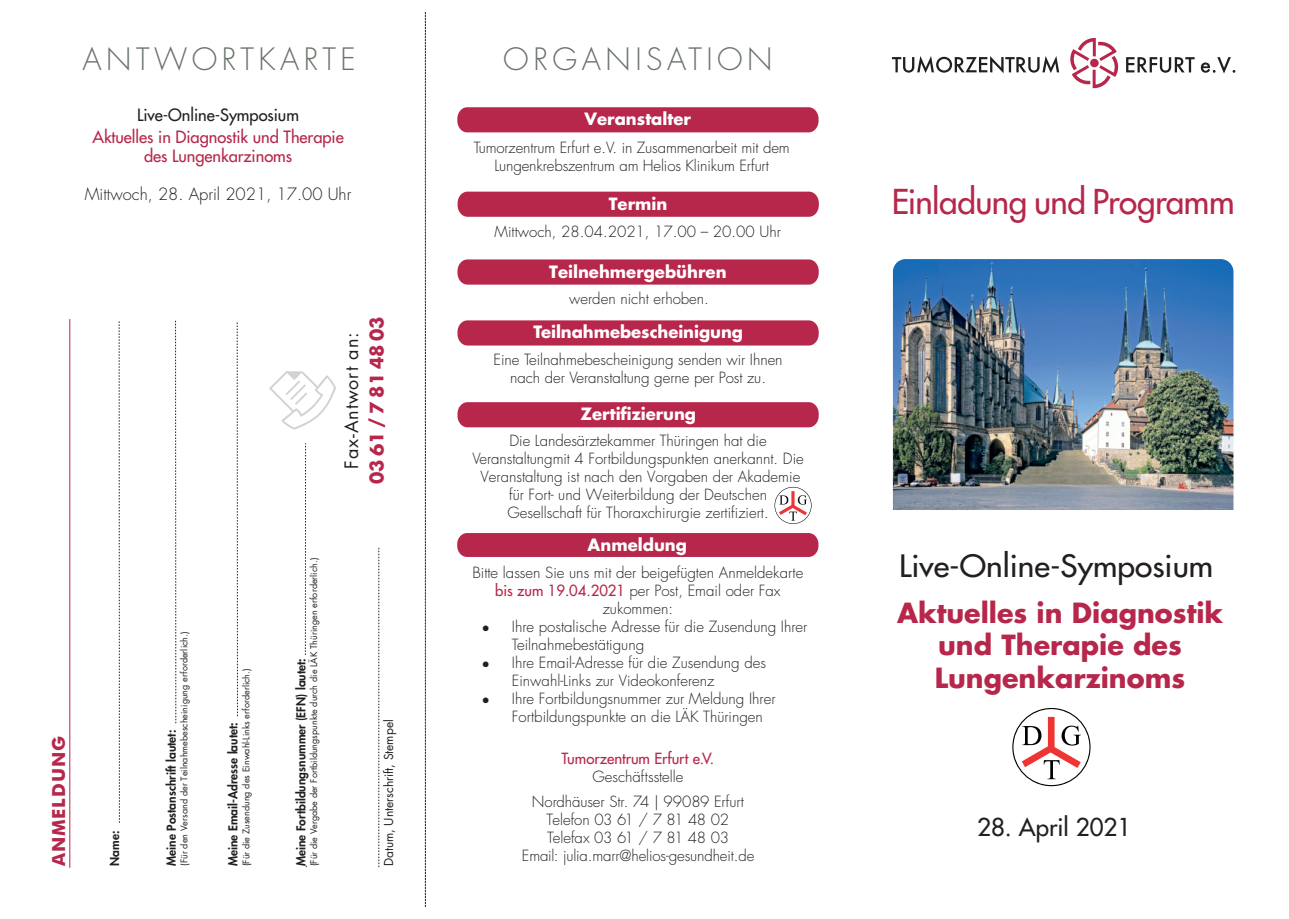
<style>
.page{position:relative;width:1289px;height:919px;background:#fff}
.page>*{position:absolute;margin:0;border:0;box-sizing:border-box;transform-origin:0 0}
.t1{font:500 33.3px "Futura Std";letter-spacing:-.02em;color:#b6274b}
.t2{font:300 30px "Futura Std";letter-spacing:.15em;color:#6a726a}
.t3{font:500 30px "Futura Std";color:#231f20;scale:1.06 1}
.t4{font:700 27px/32.4px "Futura Std";color:#b6274b;text-align:center}
.t5{font:500 24px "Futura Std";color:#231f20}
.t6{font:18px "Futura Std";letter-spacing:.05em;color:#231f20}
.t7{font:700 18px "Futura Std";color:#b6274b}
.t8{font:700 18px "Futura BT";letter-spacing:.05em;color:#b6274b}
.t9{font:700 16.5px "Futura Std";color:#fff}
.t10{font:500 16.5px/19.8px "Futura Std";letter-spacing:-.005em;color:#b6274b;text-align:center}
.t11{font:300 16.5px "Futura Std";color:#231f20}
.t12{font:500 16.5px "Futura Std";letter-spacing:-.005em;color:#231f20}
.t13{font:300 15px/18px "Futura Std";color:#231f20;text-align:center}
.t14{font:500 15px "Futura Std";color:#b6274b}
.t15{font:800 12px "Futura Std";color:#231f20}
.t16{font:12px "Futura Std";color:#231f20}
.t17{font:9px "Futura Std";color:#231f20}
.s1{font-weight:500;color:#b6274b}
</style>
<div class="page">
<img style="left:892px;top:259px;width:341px;height:251px">
<div style="left:457px;top:107px;width:361px;height:25px;background:#b6274b"></div>
<div style="left:457px;top:192px;width:361px;height:25px;background:#b6274b"></div>
<div style="left:457px;top:533px;width:361px;height:24px;background:#b6274b;border-radius:10px"></div>
<div style="left:457px;top:259px;width:361px;height:25px;background:#b6274b"></div>
<div style="left:457px;top:320px;width:361px;height:25px;background:#b6274b"></div>
<div style="left:457px;top:402px;width:361px;height:25px;background:#b6274b"></div>
<svg style="left:425px;top:13px;width:1px;height:892px"></svg>
<svg style="left:1126px;top:57px;width:68px;height:16px"></svg>
<svg style="left:1200px;top:57px;width:35px;height:17px"></svg>
<svg style="left:1070px;top:38px;width:49px;height:50px"></svg>
<svg style="left:892px;top:56px;width:167px;height:17px"></svg>
<hr style="left:69px;top:319px;width:1px;height:548px;background:#b6274b">
<svg style="left:269px;top:371px;width:67px;height:58px"></svg>
<svg style="left:378px;top:548px;width:1px;height:319px"></svg>
<svg style="left:119px;top:321px;width:1px;height:502px"></svg>
<svg style="left:305px;top:443px;width:1px;height:212px"></svg>
<svg style="left:237px;top:322px;width:1px;height:394px"></svg>
<svg style="left:175px;top:320px;width:1px;height:404px"></svg>
<svg style="left:1012px;top:708px;width:78px;height:78px"></svg>
<svg style="left:774px;top:487px;width:37px;height:37px"></svg>
<p class="t8" style="left:52px;top:866px;width:132px;rotate:-90deg">ANMELDUNG</p>
<h2 class="t2" style="left:83px;top:42px;width:274px">ANTWORTKARTE</h2>
<h2 class="t2" style="left:503px;top:42px;width:271px">ORGANISATION</h2>
<p class="t12" style="left:137px;top:106px;width:163px">Live-Online-Symposium</p>
<p class="t10" style="left:92px;top:128px;width:253px">Aktuelles in Diagnostik und Therapie des Lungenkarzinoms</p>
<p class="t11" style="left:85px;top:184px;width:268px">Mittwoch, 28. April 2021, 17.00 Uhr</p>
<p class="t15" style="left:109px;top:865px;width:36px;rotate:-90deg">Name:</p>
<p class="t17" style="left:179px;top:865px;width:235px;rotate:-90deg">(Für den Versand der Teilnahmebescheinigung erforderlich.)</p>
<p class="t15" style="left:165px;top:865px;width:137px;rotate:-90deg">Meine Postanschrift lautet:</p>
<p class="t6" style="left:341px;top:468px;width:138px;rotate:-90deg">Fax-Antwort an:</p>
<p class="t7" style="left:368px;top:484px;width:169px;rotate:-90deg">03 61 / 7 81 48 03</p>
<p class="t17" style="left:308px;top:866px;width:310px;rotate:-90deg">(Für die Vergabe der Fortbildungspunkte durch die LÄK Thüringen erforderlich.)</p>
<p class="t17" style="left:241px;top:866px;width:199px;rotate:-90deg">(Für die Zusendung des Einwahl-Links erforderlich.)</p>
<p class="t15" style="left:295px;top:866px;width:210px;rotate:-90deg">Meine Fortbildungsnummer (EFN) lautet:</p>
<p class="t15" style="left:227px;top:866px;width:145px;rotate:-90deg">Meine Email-Adresse lautet:</p>
<p class="t16" style="left:381px;top:866px;width:148px;rotate:-90deg">Datum, Unterschrift, Stempel</p>
<p class="t9" style="left:584px;top:111px;width:108px">Veranstalter</p>
<p class="t13" style="left:473px;top:139px;width:318px">Tumorzentrum Erfurt e.V. in Zusammenarbeit mit dem<br>Lungenkrebszentrum am Helios Klinikum Erfurt</p>
<p class="t9" style="left:609px;top:196px;width:60px">Termin</p>
<p class="t13" style="left:494px;top:223px;width:288px">Mittwoch, 28.04.2021, 17.00 – 20.00 Uhr</p>
<p class="t9" style="left:549px;top:263px;width:179px">Teilnehmergebühren</p>
<p class="t13" style="left:569px;top:289px;width:141px">werden nicht erhoben.</p>
<p class="t9" style="left:533px;top:324px;width:211px">Teilnahmebescheinigung</p>
<p class="t13" style="left:493px;top:350px;width:291px">Eine Teilnahmebescheinigung senden wir Ihnen nach der Veranstaltung gerne per Post zu.</p>
<p class="t9" style="left:580px;top:406px;width:117px">Zertifizierung</p>
<p class="t13" style="left:472px;top:431px;width:333px">Die Landesärztekammer Thüringen hat die Veranstaltungmit 4 Fortbildungspunkten anerkannt. Die Veranstaltung ist nach den Vorgaben der Akademie für Fort- und Weiterbildung der Deutschen Gesellschaft für Thoraxchirurgie zertifiziert.</p>
<p class="t9" style="left:587px;top:537px;width:101px">Anmeldung</p>
<p class="t13" style="left:472px;top:564px;width:332px">Bitte lassen Sie uns mit der beigefügten Anmeldekarte <span class="s1">bis zum 19.04.2021</span> per Post, Email oder Fax zukommen:</p>
<p class="t13" style="left:512px;top:618px;width:297px;text-align:left;text-indent:-31px">• Ihre postalische Adresse für die Zusendung Ihrer<br>Teilnahmebestätigung</p>
<p class="t13" style="left:512px;top:654px;width:256px;text-align:left;text-indent:-31px">• Ihre Email-Adresse für die Zusendung des<br>Einwahl-Links zur Videokonferenz</p>
<p class="t13" style="left:512px;top:690px;width:265px;text-align:left;text-indent:-31px">• Ihre Fortbildungsnummer zur Meldung Ihrer<br>Fortbildungspunkte an die LÄK Thüringen</p>
<p class="t14" style="left:561px;top:750px;width:154px">Tumorzentrum Erfurt e.V.</p>
<p class="t13" style="left:531px;top:764px;width:214px;line-height:24.8px">Geschäftsstelle<br>Nordhäuser Str. 74 | 99089 Erfurt</p>
<p class="t13" style="left:522px;top:810px;width:234px">Telefon 03 61 / 7 81 48 02<br>Telefax 03 61 / 7 81 48 03<br>Email: julia.marr@helios-gesundheit.de</p>
<h1 class="t1" style="left:891px;top:184px;width:344px">Einladung und Programm</h1>
<h2 class="t3" style="left:899px;top:550px;width:298px">Live-Online-Symposium</h2>
<h3 class="t4" style="left:897px;top:599px;width:327px">Aktuelles in Diagnostik und Therapie des<br>Lungenkarzinoms</h3>
<h3 class="t5" style="left:977px;top:814px;width:156px">28. April 2021</h3>
</div>
